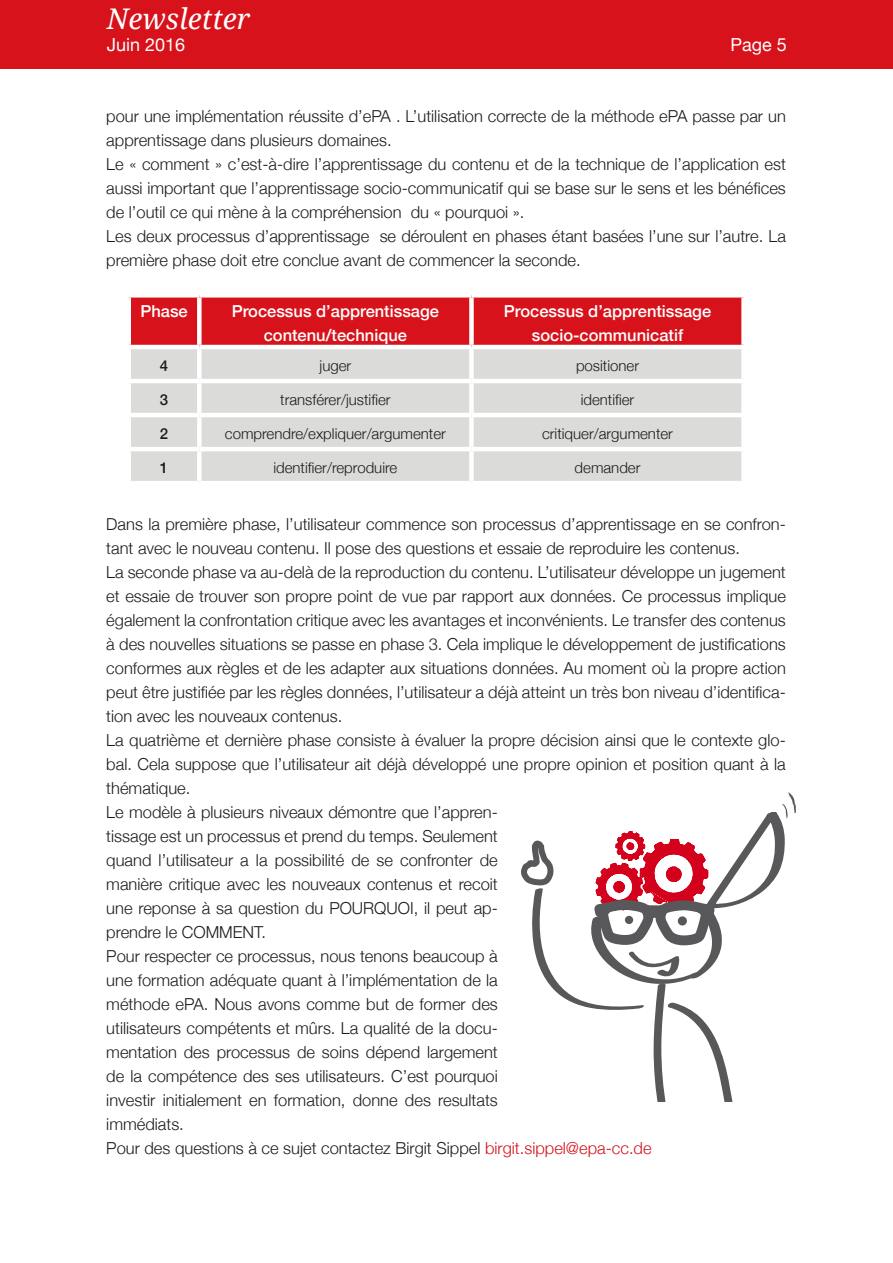
<style>
.page{position:relative;width:893px;height:1263px;background:#fff}
.page>*{position:absolute;margin:0;border:0;box-sizing:border-box;transform-origin:0 0}
.t1{font:italic 28.5px "Droid Serif";color:#fff}
.t2{font:18px "Helvetica Neue";color:#fff}
.Standardtext{font:300 16.5px/24px "Helvetica Neue";color:#1c1c1b;text-align:justify}
.Standardtext-2{font:500 16.5px "Helvetica Neue";color:#fff}
.Standardtext-3{font:300 15px "Helvetica Neue";color:#1c1c1b}
.Standardtext-4{font:500 15px "Helvetica Neue";color:#1c1c1b}
.s1{color:#d4131c}
</style>
<div class="page">
<div style="left:131px;top:298px;width:610px;height:47px;background:#d7121b"></div>
<div style="left:131px;top:349px;width:610px;height:132px;background:#dbdbda"></div>
<div style="left:197px;top:298px;width:5px;height:47px;background:#fff"></div>
<div style="left:469px;top:298px;width:5px;height:47px;background:#fff"></div>
<div style="left:197px;top:349px;width:5px;height:30px;background:#fff"></div>
<div style="left:469px;top:349px;width:5px;height:30px;background:#fff"></div>
<hr style="left:126px;top:379px;width:73px;height:4px;background:#fff">
<hr style="left:199px;top:379px;width:272px;height:4px;background:#fff">
<div style="left:197px;top:383px;width:5px;height:30px;background:#fff"></div>
<hr style="left:471px;top:379px;width:275px;height:4px;background:#fff">
<div style="left:469px;top:383px;width:5px;height:30px;background:#fff"></div>
<hr style="left:126px;top:413px;width:73px;height:4px;background:#fff">
<hr style="left:199px;top:413px;width:272px;height:4px;background:#fff">
<div style="left:197px;top:417px;width:5px;height:30px;background:#fff"></div>
<hr style="left:471px;top:413px;width:275px;height:4px;background:#fff">
<div style="left:469px;top:417px;width:5px;height:30px;background:#fff"></div>
<hr style="left:126px;top:447px;width:73px;height:4px;background:#fff">
<hr style="left:199px;top:447px;width:272px;height:4px;background:#fff">
<div style="left:197px;top:451px;width:5px;height:30px;background:#fff"></div>
<hr style="left:471px;top:447px;width:275px;height:4px;background:#fff">
<div style="left:469px;top:451px;width:5px;height:30px;background:#fff"></div>
<div style="left:0;top:0;width:893px;height:69px;background:#d7121b"></div>
<svg style="left:521px;top:792px;width:275px;height:309px"></svg>
<p class="t1" style="left:107px;top:3px;width:145px">Newsletter</p>
<p class="t2" style="left:107px;top:31px;width:80px">Juin 2016</p>
<p class="t2" style="left:730px;top:31px;width:58px">Page 5</p>
<p class="Standardtext" style="left:106px;top:103px;width:681px">pour une implémentation réussite d’ePA . L’utilisation correcte de la méthode ePA passe par un apprentissage dans plusieurs domaines.</p>
<p class="Standardtext" style="left:106px;top:151px;width:681px">Le « comment » c’est-à-dire l’apprentissage du contenu et de la technique de l’application est aussi important que l’apprentissage socio-communicatif qui se base sur le sens et les bénéfices de l’outil ce qui mène à la compréhension du « pourquoi ».</p>
<p class="Standardtext" style="left:106px;top:223px;width:681px">Les deux processus d’apprentissage se déroulent en phases étant basées l’une sur l’autre. La première phase doit etre conclue avant de commencer la seconde.</p>
<p class="Standardtext-2" style="left:140px;top:298px;width:49px">Phase</p>
<p class="Standardtext-2" style="left:232px;top:298px;width:209px">Processus d’apprentissage</p>
<p class="Standardtext-2" style="left:264px;top:322px;width:145px">contenu/technique</p>
<p class="Standardtext-2" style="left:504px;top:298px;width:209px">Processus d’apprentissage</p>
<p class="Standardtext-2" style="left:532px;top:322px;width:153px">socio-communicatif</p>
<p class="Standardtext-4" style="left:160px;top:354px;width:10px">4</p>
<p class="Standardtext-3" style="left:320px;top:354px;width:33px">juger</p>
<p class="Standardtext-3" style="left:576px;top:354px;width:65px">positioner</p>
<p class="Standardtext-4" style="left:160px;top:388px;width:10px">3</p>
<p class="Standardtext-3" style="left:280px;top:388px;width:112px">transférer/justifier</p>
<p class="Standardtext-3" style="left:581px;top:388px;width:55px">identifier</p>
<p class="Standardtext-4" style="left:160px;top:422px;width:10px">2</p>
<p class="Standardtext-3" style="left:225px;top:422px;width:222px">comprendre/expliquer/argumenter</p>
<p class="Standardtext-3" style="left:542px;top:422px;width:132px">critiquer/argumenter</p>
<p class="Standardtext-4" style="left:160px;top:456px;width:10px">1</p>
<p class="Standardtext-3" style="left:273px;top:456px;width:125px">identifier/reproduire</p>
<p class="Standardtext-3" style="left:575px;top:456px;width:67px">demander</p>
<p class="Standardtext" style="left:106px;top:511px;width:681px">Dans la première phase, l’utilisateur commence son processus d’apprentissage en se confron&shy;tant avec le nouveau contenu. Il pose des questions et essaie de reproduire les contenus.</p>
<p class="Standardtext" style="left:106px;top:559px;width:681px">La seconde phase va au-delà de la reproduction du contenu. L’utilisateur développe un jugement et essaie de trouver son propre point de vue par rapport aux données. Ce processus implique également la confrontation critique avec les avantages et inconvénients. Le transfer des contenus à des nouvelles situations se passe en phase 3. Cela implique le développement de justifications conformes aux règles et de les adapter aux situations données. Au moment où la propre action peut être justifiée par les règles données, l’utilisateur a déjà atteint un très bon niveau d’identifica&shy;tion avec les nouveaux contenus.</p>
<p class="Standardtext" style="left:106px;top:727px;width:681px">La quatrième et dernière phase consiste à évaluer la propre décision ainsi que le contexte glo&shy;bal. Cela suppose que l’utilisateur ait déjà développé une propre opinion et position quant à la thématique.</p>
<p class="Standardtext" style="left:106px;top:799px;width:393px">Le modèle à plusieurs niveaux démontre que l’appren&shy;tissage est un processus et prend du temps. Seulement quand l’utilisateur a la possibilité de se confronter de manière critique avec les nouveaux contenus et recoit une reponse à sa question du POURQUOI, il peut ap&shy;prendre le COMMENT.</p>
<p class="Standardtext" style="left:106px;top:943px;width:393px">Pour respecter ce processus, nous tenons beaucoup à une formation adéquate quant à l’implémentation de la méthode ePA. Nous avons comme but de former des utilisateurs compétents et mûrs. La qualité de la docu&shy;mentation des processus de soins dépend largement de la compétence des ses utilisateurs. C’est pourquoi investir initialement en formation, donne des resultats immédiats.</p>
<p class="Standardtext" style="left:106px;top:1135px;width:547px">Pour des questions à ce sujet contactez Birgit Sippel <span class="s1">birgit.sippel@epa-cc.de</span></p>
</div>
